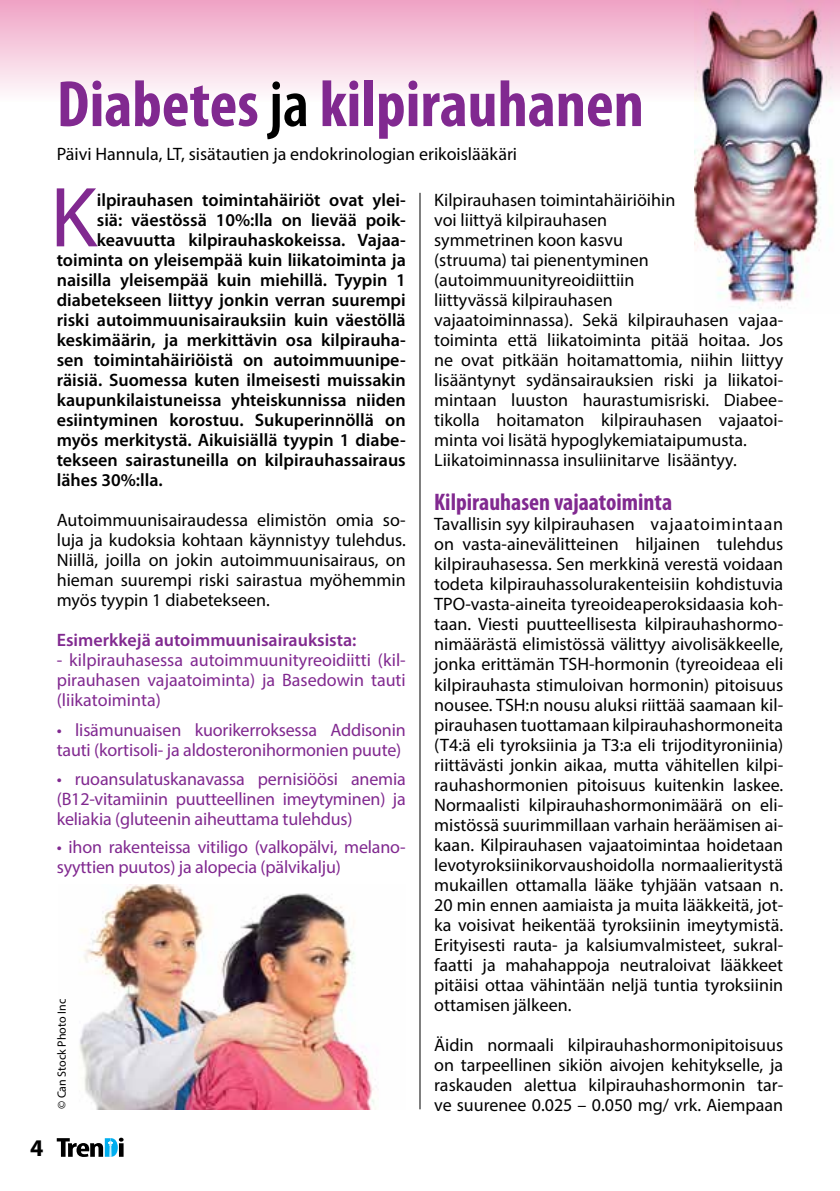
<style>
.page{position:relative;width:840px;height:1191px;background:#fff}
.page>*{position:absolute;margin:0;border:0;box-sizing:border-box;transform-origin:0 0}
.t1{font:86px "Myriad Pro";color:#812990}
.t2{font:700 condensed 66px "Myriad Pro";color:#812990}
.t3{font:700 condensed 24px "Myriad Pro";color:#812990}
.t4{font:700 24px "Myriad Pro";color:#000}
.t5{font:18px/20px "Myriad Pro";color:#000;text-align:justify}
.t6{font:600 18px "Myriad Pro";color:#000}
.t7{font:18px/20px "Myriad Pro";letter-spacing:-.01em;color:#812990;text-align:justify}
.t8{font:600 18px "Myriad Pro";color:#812990}
.t9{font:12px "Myriad Pro";color:#000}
.s1{font-weight:600;color:#000}
</style>
<div class="page">
<svg style="left:57px;top:1137px;width:66px;height:20px"></svg>
<svg style="left:0;top:0;width:694px;height:92px;background:#f5cadd"></svg>
<hr style="left:419px;top:193px;width:1px;height:916px;background:#000">
<img style="left:79px;top:885px;width:298px;height:224px">
<img style="left:694px;top:0;width:145px;height:309px">
<h3 class="t4" style="left:30px;top:1134px;width:15px">4</h3>
<h2 class="t2" style="left:57px;top:68px;width:588px">Diabetes <span class="s1">ja</span> kilpirauhanen</h2>
<p class="t5" style="left:57px;top:144px;width:461px">Päivi Hannula, LT, sisätautien ja endokrinologian erikoislääkäri</p>
<p class="t5" style="left:434px;top:190px;width:350px;text-align:left">Kilpirauhasen toimintahäiriöihin<br>voi liittyä kilpirauhasen<br>symmetrinen koon kasvu<br>(struuma) tai pienentyminen (autoimmuunityreoidiittiin<br>liittyvässä kilpirauhasen<br>vajaatoiminnassa). Sekä kilpirauhasen vajaa&shy;toiminta että liikatoiminta pitää hoitaa. Jos ne ovat pitkään hoitamattomia, niihin liittyy lisääntynyt sydänsairauksien riski ja liikatoi&shy;mintaan luuston haurastumisriski. Diabee&shy;tikolla hoitamaton kilpirauhasen vajaatoi&shy;minta voi lisätä hypoglykemiataipumusta.<br>Liikatoiminnassa insuliinitarve lisääntyy.</p>
<h3 class="t3" style="left:434px;top:489px;width:239px">Kilpirauhasen vajaatoiminta</h3>
<p class="t5" style="left:434px;top:514px;width:350px">Tavallisin syy kilpirauhasen vajaatoimintaan on vasta-ainevälitteinen hiljainen tulehdus kilpirauhasessa. Sen merkkinä verestä voidaan todeta kilpirauhassolurakenteisiin kohdistuvia TPO-vasta-aineita tyreoideaperoksidaasia koh&shy;taan. Viesti puutteellisesta kilpirauhashormo&shy;nimäärästä elimistössä välittyy aivolisäkkeelle, jonka erittämän TSH-hormonin (tyreoideaa eli kilpirauhasta stimuloivan hormonin) pitoisuus nousee. TSH:n nousu aluksi riittää saamaan kil&shy;pirauhasen tuottamaan kilpirauhashormoneita (T4:ä eli tyroksiinia ja T3:a eli trijodityroniinia) riittävästi jonkin aikaa, mutta vähitellen kilpi&shy;rauhashormonien pitoisuus kuitenkin laskee.<br>Normaalisti kilpirauhashormonimäärä on eli&shy;mistössä suurimmillaan varhain heräämisen ai&shy;kaan. Kilpirauhasen vajaatoimintaa hoidetaan levotyroksiinikorvaushoidolla normaalieritystä mukaillen ottamalla lääke tyhjään vatsaan n.<br>20 min ennen aamiaista ja muita lääkkeitä, jot&shy;ka voisivat heikentää tyroksiinin imeytymistä.<br>Erityisesti rauta- ja kalsiumvalmisteet, sukral&shy;faatti ja mahahappoja neutraloivat lääkkeet pitäisi ottaa vähintään neljä tuntia tyroksiinin ottamisen jälkeen.</p>
<p class="t5" style="left:434px;top:1034px;width:350px">Äidin normaali kilpirauhashormonipitoisuus on tarpeellinen sikiön aivojen kehitykselle, ja raskauden alettua kilpirauhashormonin tar-</p>
<h1 class="t1" style="left:50px;top:164px;width:48px">K</h1>
<p class="t6" style="left:97px;top:190px;width:310px">ilpirauhasen toimintahäiriöt ovat ylei-</p>
<p class="t6" style="left:97px;top:210px;width:310px">siä: väestössä 10%:lla on lievää poik-</p>
<p class="t6" style="left:97px;top:230px;width:310px">keavuutta kilpirauhaskokeissa. Vajaa-</p>
<p class="t6" style="left:57px;top:250px;width:350px">toiminta on yleisempää kuin liikatoiminta ja</p>
<p class="t6" style="left:57px;top:270px;width:350px">naisilla yleisempää kuin miehillä. Tyypin 1</p>
<p class="t6" style="left:57px;top:290px;width:350px">diabetekseen liittyy jonkin verran suurempi</p>
<p class="t6" style="left:57px;top:310px;width:350px">riski autoimmuunisairauksiin kuin väestöllä</p>
<p class="t6" style="left:57px;top:330px;width:350px">keskimäärin, ja merkittävin osa kilpirauha-</p>
<p class="t6" style="left:57px;top:350px;width:350px">sen toimintahäiriöistä on autoimmuunipe-</p>
<p class="t6" style="left:57px;top:370px;width:350px">räisiä. Suomessa kuten ilmeisesti muissakin</p>
<p class="t6" style="left:57px;top:390px;width:350px">kaupunkilaistuneissa yhteiskunnissa niiden</p>
<p class="t6" style="left:57px;top:410px;width:350px">esiintyminen korostuu. Sukuperinnöllä on</p>
<p class="t6" style="left:57px;top:430px;width:350px">myös merkitystä. Aikuisiällä tyypin 1 diabe-</p>
<p class="t6" style="left:57px;top:450px;width:350px">tekseen sairastuneilla on kilpirauhassairaus</p>
<p class="t6" style="left:57px;top:470px;width:107px">lähes 30%:lla.</p>
<p class="t5" style="left:57px;top:510px;width:350px">Autoimmuunisairaudessa elimistön omia so&shy;luja ja kudoksia kohtaan käynnistyy tulehdus.<br>Niillä, joilla on jokin autoimmuunisairaus, on hieman suurempi riski sairastua myöhemmin myös tyypin 1 diabetekseen.</p>
<p class="t8" style="left:57px;top:630px;width:301px">Esimerkkejä autoimmuunisairauksista:</p>
<p class="t7" style="left:57px;top:650px;width:350px">- kilpirauhasessa autoimmuunityreoidiitti (kil&shy;pirauhasen vajaatoiminta) ja Basedowin tauti (liikatoiminta)</p>
<p class="t7" style="left:57px;top:720px;width:350px">• lisämunuaisen kuorikerroksessa Addisonin tauti (kortisoli- ja aldosteronihormonien puute)</p>
<p class="t7" style="left:57px;top:768px;width:350px">• ruoansulatuskanavassa pernisiöösi anemia (B12-vitamiinin puutteellinen imeytyminen) ja keliakia (gluteenin aiheuttama tulehdus)</p>
<p class="t7" style="left:57px;top:836px;width:350px">• ihon rakenteissa vitiligo (valkopälvi, melano&shy;syyttien puutos) ja alopecia (pälvikalju)</p>
<p class="t9" style="left:54px;top:1109px;width:112px;rotate:-90deg">© Can Stock Photo Inc</p>
<p class="t5" style="left:434px;top:1094px;width:350px">ve suurenee 0.025 – 0.050 mg/ vrk. Aiempaan</p>
</div>
